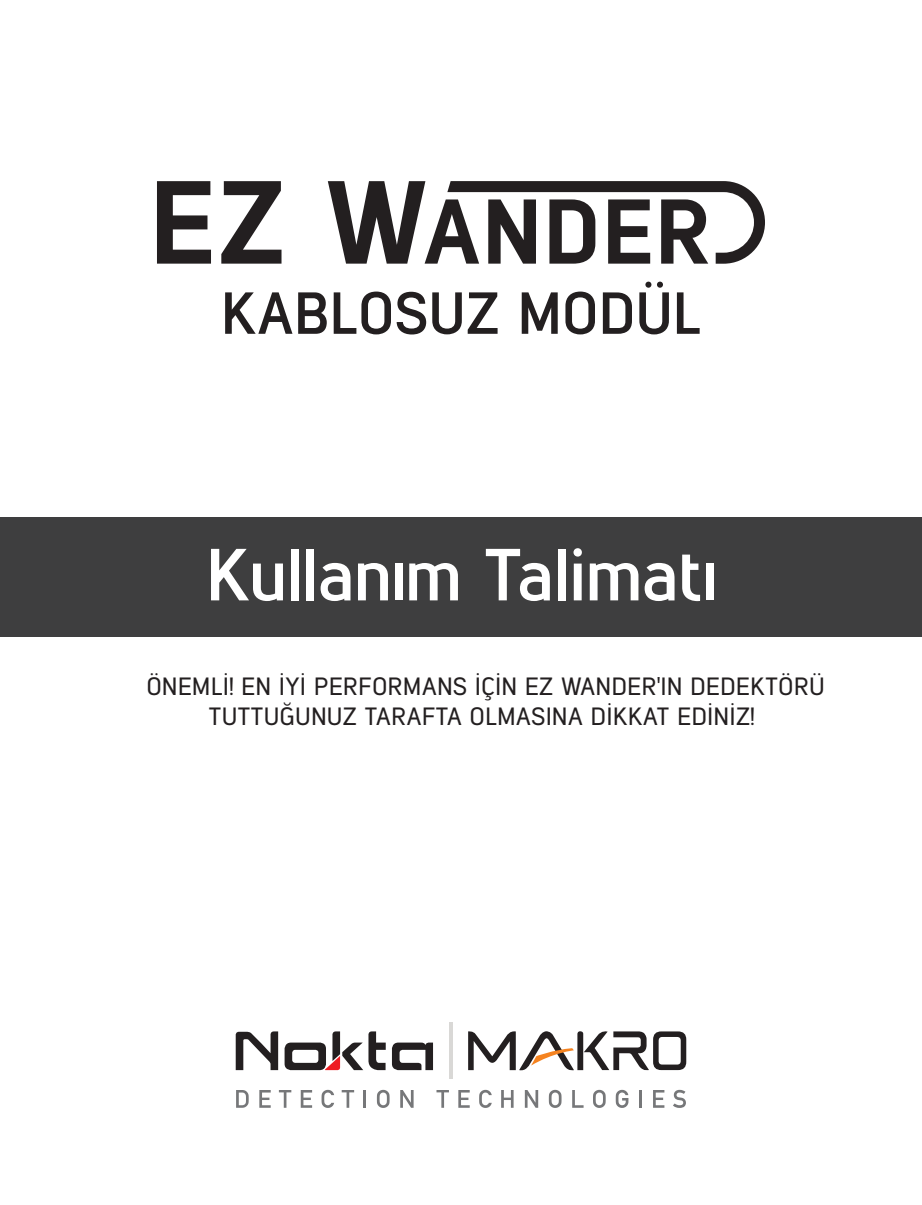
<style>
.page{position:relative;width:922px;height:1205px;background:#fff}
.page>*{position:absolute;margin:0;border:0;box-sizing:border-box;transform-origin:0 0}
.t1{font:700 73.5px "Lintel";color:#fff}
.t2{font:700 59.25px "Lintel";color:#231f20}
.t3{font:500 25px/30px "Lintel";color:#231f20;text-align:center}
</style>
<div class="page">
<div style="left:0;top:518px;width:921px;height:119px;background:#3e3e3f"></div>
<svg style="left:236px;top:1031px;width:42px;height:39px"></svg>
<svg style="left:284px;top:1031px;width:101px;height:39px"></svg>
<svg style="left:392px;top:1042px;width:41px;height:28px"></svg>
<svg style="left:468px;top:1031px;width:218px;height:40px"></svg>
<hr style="left:449px;top:1022px;width:3px;height:57px;background:#d9d8d6">
<svg style="left:236px;top:1090px;width:12px;height:18px"></svg>
<svg style="left:259px;top:1090px;width:12px;height:18px"></svg>
<svg style="left:279px;top:1090px;width:12px;height:18px"></svg>
<svg style="left:301px;top:1090px;width:11px;height:18px"></svg>
<svg style="left:321px;top:1090px;width:13px;height:18px"></svg>
<svg style="left:341px;top:1090px;width:13px;height:18px"></svg>
<hr style="left:363px;top:1090px;width:3px;height:18px;background:#767779">
<svg style="left:377px;top:1090px;width:12px;height:18px"></svg>
<svg style="left:400px;top:1090px;width:13px;height:18px"></svg>
<svg style="left:436px;top:1090px;width:13px;height:18px"></svg>
<svg style="left:458px;top:1090px;width:11px;height:18px"></svg>
<svg style="left:479px;top:1090px;width:12px;height:18px"></svg>
<svg style="left:501px;top:1090px;width:12px;height:18px"></svg>
<svg style="left:524px;top:1090px;width:14px;height:18px"></svg>
<svg style="left:548px;top:1090px;width:13px;height:18px"></svg>
<svg style="left:572px;top:1090px;width:11px;height:18px"></svg>
<svg style="left:593px;top:1090px;width:12px;height:18px"></svg>
<svg style="left:615px;top:1090px;width:13px;height:18px"></svg>
<svg style="left:639px;top:1090px;width:2px;height:18px"></svg>
<svg style="left:653px;top:1090px;width:11px;height:18px"></svg>
<svg style="left:673px;top:1090px;width:12px;height:18px"></svg>
<svg style="left:157px;top:181px;width:54px;height:83px"></svg>
<svg style="left:221px;top:181px;width:60px;height:83px"></svg>
<svg style="left:328px;top:181px;width:436px;height:83px"></svg>
<h2 class="t2" style="left:221px;top:272px;width:481px">KABLOSUZ MODÜL</h2>
<h1 class="t1" style="left:205px;top:523px;width:512px">Kullanım Talimatı</h1>
<p class="t3" style="left:146px;top:670px;width:679px">ÖNEMLİ! EN İYİ PERFORMANS İÇİN EZ WANDER'IN DEDEKTÖRÜ<br>TUTTUĞUNUZ TARAFTA OLMASINA DİKKAT EDİNİZ!</p>
</div>
